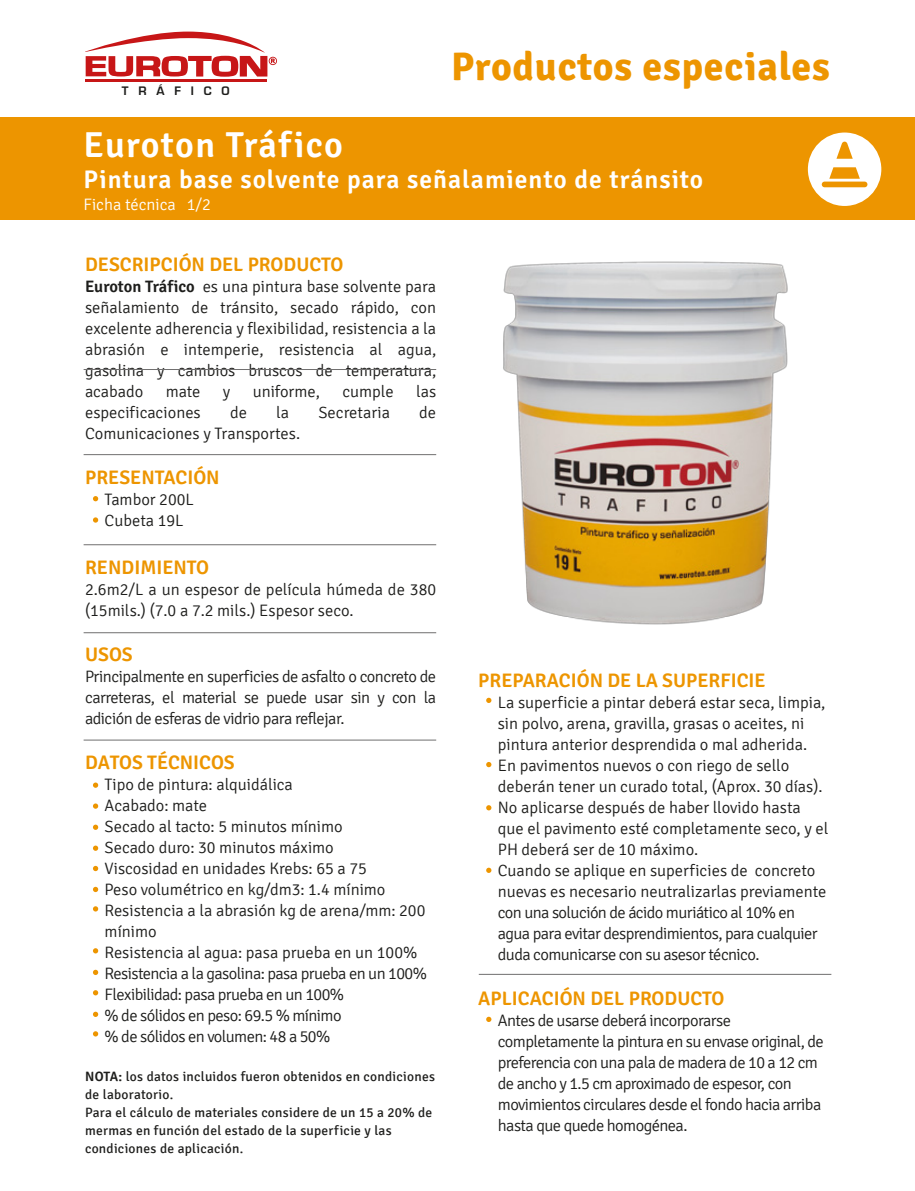
<style>
.page{position:relative;width:915px;height:1191px;background:#fff}
.page>*{position:absolute;margin:0;border:0;box-sizing:border-box;transform-origin:0 0}
.t1{font:700 39.9px "Signika";letter-spacing:.02em;color:#ed9500}
.t2{font:600 36px "Signika";letter-spacing:.035em;color:#fff}
.t3{font:600 25.5px "Signika";letter-spacing:.04em;color:#fff}
.t4{font:600 19.5px "Signika";color:#ed9500}
.t5{font:300 16.5px/21px "Signika";color:#1d1d1b}
.t6{font:300 16.5px/21px "Signika";letter-spacing:-.035em;color:#1d1d1b}
.t7{font:300 16.5px "Signika";color:#fff}
.t8{font:13.5px/18px "Signika";letter-spacing:.02em;color:#1d1d1b}
.t9{font:600 11.4px "Eurostile LT Std";letter-spacing:.86em;color:#1d1d1b}
.s1{font-weight:600}
</style>
<div class="page">
<div style="left:0;top:118px;width:914px;height:102px;background:#ed9500"></div>
<svg style="left:85px;top:32px;width:192px;height:45px"></svg>
<hr style="left:86px;top:79px;width:181px;height:3px;background:#c71617">
<svg style="left:93px;top:496px;width:5px;height:5px"></svg>
<svg style="left:93px;top:517px;width:5px;height:5px"></svg>
<svg style="left:93px;top:782px;width:5px;height:6px"></svg>
<svg style="left:93px;top:803px;width:5px;height:5px"></svg>
<svg style="left:93px;top:824px;width:5px;height:6px"></svg>
<svg style="left:93px;top:845px;width:5px;height:6px"></svg>
<svg style="left:93px;top:866px;width:5px;height:5px"></svg>
<svg style="left:93px;top:887px;width:5px;height:5px"></svg>
<svg style="left:93px;top:906px;width:5px;height:5px"></svg>
<svg style="left:93px;top:948px;width:5px;height:5px"></svg>
<svg style="left:93px;top:969px;width:5px;height:6px"></svg>
<svg style="left:93px;top:990px;width:5px;height:5px"></svg>
<svg style="left:93px;top:1011px;width:5px;height:6px"></svg>
<svg style="left:93px;top:1031px;width:5px;height:5px"></svg>
<svg style="left:486px;top:698px;width:5px;height:5px"></svg>
<svg style="left:486px;top:762px;width:5px;height:5px"></svg>
<svg style="left:486px;top:805px;width:5px;height:5px"></svg>
<svg style="left:486px;top:867px;width:5px;height:6px"></svg>
<svg style="left:486px;top:1016px;width:5px;height:6px"></svg>
<hr style="left:84px;top:369px;width:352px;height:1px;background:#706f6f">
<hr style="left:84px;top:454px;width:352px;height:1px;background:#706f6f">
<hr style="left:84px;top:544px;width:352px;height:1px;background:#706f6f">
<hr style="left:84px;top:632px;width:352px;height:1px;background:#706f6f">
<hr style="left:84px;top:739px;width:352px;height:1px;background:#706f6f">
<hr style="left:478px;top:974px;width:353px;height:1px;background:#706f6f">
<div style="left:807px;top:132px;width:74px;height:74px;background:#fff;border-radius:50%"></div>
<svg style="left:836px;top:142px;width:16px;height:17px"></svg>
<svg style="left:829px;top:167px;width:30px;height:12px"></svg>
<div style="left:821px;top:182px;width:46px;height:5px;background:#ed9500;border-radius:3px"></div>
<img style="left:503px;top:261px;width:285px;height:364px">
<h1 class="t1" style="left:451px;top:43px;width:380px">Productos especiales</h1>
<p class="t9" style="left:122px;top:83px;width:109px">TRÁFICO</p>
<h2 class="t2" style="left:84px;top:124px;width:260px">Euroton Tráfico</h2>
<h3 class="t3" style="left:84px;top:164px;width:621px">Pintura base solvente para señalamiento de tránsito</h3>
<p class="t7" style="left:84px;top:196px;width:129px">Ficha técnica 1/2</p>
<p class="t4" style="left:85px;top:253px;width:260px">DESCRIPCIÓN DEL PRODUCTO</p>
<p class="t5" style="left:85px;top:276px;width:352px;text-align:justify"><span class="s1">Euroton Tráfico</span> es una pintura base solvente para señalamiento de tránsito, secado rápido, con excelente adherencia y flexibilidad, resistencia a la abrasión e intemperie, resistencia al agua, gasolina y cambios bruscos de temperatura, acabado</p>
<p class="t5" style="left:166px;top:381px;width:36px">mate</p>
<p class="t5" style="left:223px;top:381px;width:9px">y</p>
<p class="t5" style="left:253px;top:381px;width:69px">uniforme,</p>
<p class="t5" style="left:342px;top:381px;width:53px">cumple</p>
<p class="t5" style="left:416px;top:381px;width:22px">las</p>
<p class="t5" style="left:85px;top:402px;width:117px">especificaciones</p>
<p class="t5" style="left:230px;top:402px;width:18px">de</p>
<p class="t5" style="left:276px;top:402px;width:14px">la</p>
<p class="t5" style="left:318px;top:402px;width:73px">Secretaria</p>
<p class="t5" style="left:419px;top:402px;width:18px">de</p>
<p class="t5" style="left:85px;top:423px;width:216px">Comunicaciones y Transportes.</p>
<p class="t4" style="left:85px;top:466px;width:136px">PRESENTACIÓN</p>
<p class="t5" style="left:105px;top:489px;width:91px">Tambor 200L<br>Cubeta 19L</p>
<p class="t4" style="left:85px;top:556px;width:125px">RENDIMIENTO</p>
<p class="t5" style="left:85px;top:579px;width:352px">2.6m2/L a un espesor de película húmeda de 380 (15mils.) (7.0 a 7.2 mils.) Espesor seco.</p>
<p class="t4" style="left:85px;top:643px;width:49px">USOS</p>
<p class="t5" style="left:85px;top:666px;width:352px;text-align:justify">Principalmente en superficies de asfalto o concreto de carreteras, el material se puede usar sin y con la adición de esferas de vidrio para reflejar.</p>
<p class="t4" style="left:85px;top:751px;width:151px">DATOS TÉCNICOS</p>
<p class="t5" style="left:105px;top:774px;width:324px">Tipo de pintura: alquidálica<br>Acabado: mate<br>Secado al tacto: 5 minutos mínimo<br>Secado duro: 30 minutos máximo<br>Viscosidad en unidades Krebs: 65 a 75<br>Peso volumétrico en kg/dm3: 1.4 mínimo<br>Resistencia a la abrasión kg de arena/mm: 200 mínimo<br>Resistencia al agua: pasa prueba en un 100%<br>Resistencia a la gasolina: pasa prueba en un 100%<br>Flexibilidad: pasa prueba en un 100%<br>% de sólidos en peso: 69.5 % mínimo<br>% de sólidos en volumen: 48 a 50%</p>
<p class="t8" style="left:85px;top:1067px;width:351px"><span class="s1">NOTA:</span> los datos incluidos fueron obtenidos en condiciones de laboratorio.<br>Para el cálculo de materiales considere de un 15 a 20% de mermas en función del estado de la superficie y las condiciones de aplicación.</p>
<p class="t4" style="left:478px;top:669px;width:289px">PREPARACIÓN DE LA SUPERFICIE</p>
<p class="t5" style="left:497px;top:692px;width:332px">La superficie a pintar deberá estar seca, limpia, sin polvo, arena, gravilla, grasas o aceites, ni pintura anterior desprendida o mal adherida.<br>En pavimentos nuevos o con riego de sello deberán tener un curado total, (Aprox. 30 días).<br>No aplicarse después de haber llovido hasta que el pavimento esté completamente seco, y el PH deberá ser de 10 máximo.<br>Cuando se aplique en superficies de concreto nuevas es necesario neutralizarlas previamente con una solución de ácido muriático al 10% en agua para evitar desprendimientos, para cualquier duda comunicarse con su asesor técnico.</p>
<p class="t4" style="left:478px;top:987px;width:247px">APLICACIÓN DEL PRODUCTO</p>
<p class="t6" style="left:497px;top:1010px;width:327px">Antes de usarse deberá incorporarse completamente la pintura en su envase original, de preferencia con una pala de madera de 10 a 12 cm de ancho y 1.5 cm aproximado de espesor, con movimientos circulares desde el fondo hacia arriba hasta que quede homogénea.</p>
</div>
